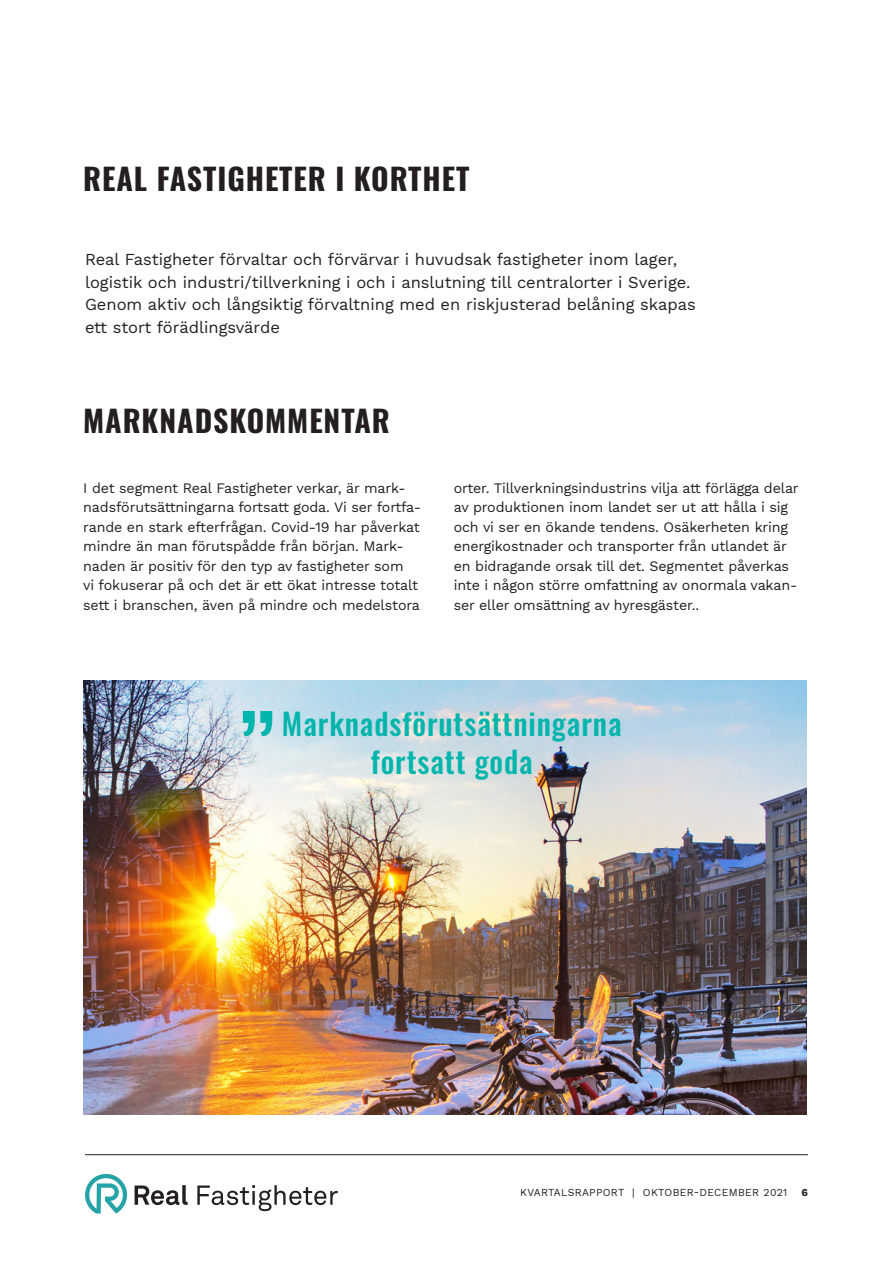
<style>
.page{position:relative;width:893px;height:1263px;background:#fff}
.page>*{position:absolute;margin:0;border:0;box-sizing:border-box;transform-origin:0 0}
.t1{font:500 91.5px "Oswald";color:#00b5ac}
.t2{font:700 30px "Oswald";letter-spacing:.03em;color:#231f20}
.t3{font:500 30px/37.5px "Oswald";letter-spacing:.03em;color:#00b5ac;text-align:center}
.t4{font:16.5px/22.5px "Work Sans";color:#231f20}
.t5{font:14.25px/19.5px "Work Sans";letter-spacing:-.01em;color:#231f20}
.t6{font:10.5px "Work Sans";letter-spacing:.03em;color:#231f20}
.t7{font:700 10.5px "Work Sans";color:#231f20}
</style>
<div class="page">
<svg style="left:197px;top:1185px;width:141px;height:26px"></svg>
<svg style="left:85px;top:1174px;width:103px;height:39px"></svg>
<hr style="left:85px;top:1154px;width:723px;height:1px;background:#231f20">
<img style="left:83px;top:680px;width:723px;height:434px">
<hr style="left:892px;top:0;width:1px;height:1263px;background:#e6e4df">
<h2 class="t2" style="left:83px;top:163px;width:388px">REAL FASTIGHETER I KORTHET</h2>
<p class="t4" style="left:85px;top:248px;width:612px">Real Fastigheter förvaltar och förvärvar i huvudsak fastigheter inom lager, logistik och industri/tillverkning i och i anslutning till centralorter i Sverige.<br>Genom aktiv och långsiktig förvaltning med en riskjusterad belåning skapas ett stort förädlingsvärde</p>
<h2 class="t2" style="left:83px;top:405px;width:308px">MARKNADSKOMMENTAR</h2>
<p class="t5" style="left:83px;top:477px;width:339px">I det segment Real Fastigheter verkar, är mark&shy;nadsförutsättningarna fortsatt goda. Vi ser fortfa&shy;rande en stark efterfrågan. Covid-19 har påverkat mindre än man förutspådde från början. Mark&shy;naden är positiv för den typ av fastigheter som<br>vi fokuserar på och det är ett ökat intresse totalt sett i branschen, även på mindre och medelstora</p>
<p class="t5" style="left:454px;top:477px;width:346px">orter. Tillverkningsindustrins vilja att förlägga delar av produktionen inom landet ser ut att hålla i sig och vi ser en ökande tendens. Osäkerheten kring energikostnader och transporter från utlandet är en bidragande orsak till det. Segmentet påverkas inte i någon större omfattning av onormala vakan&shy;ser eller omsättning av hyresgäster..</p>
<h1 class="t1" style="left:237px;top:700px;width:39px">”</h1>
<h2 class="t3" style="left:282px;top:707px;width:341px">Marknadsförutsättningarna fortsatt goda</h2>
<p class="t6" style="left:520px;top:1185px;width:269px">KVARTALSRAPPORT | OKTOBER-DECEMBER 2021</p>
<p class="t7" style="left:801px;top:1187px;width:8px">6</p>
</div>
